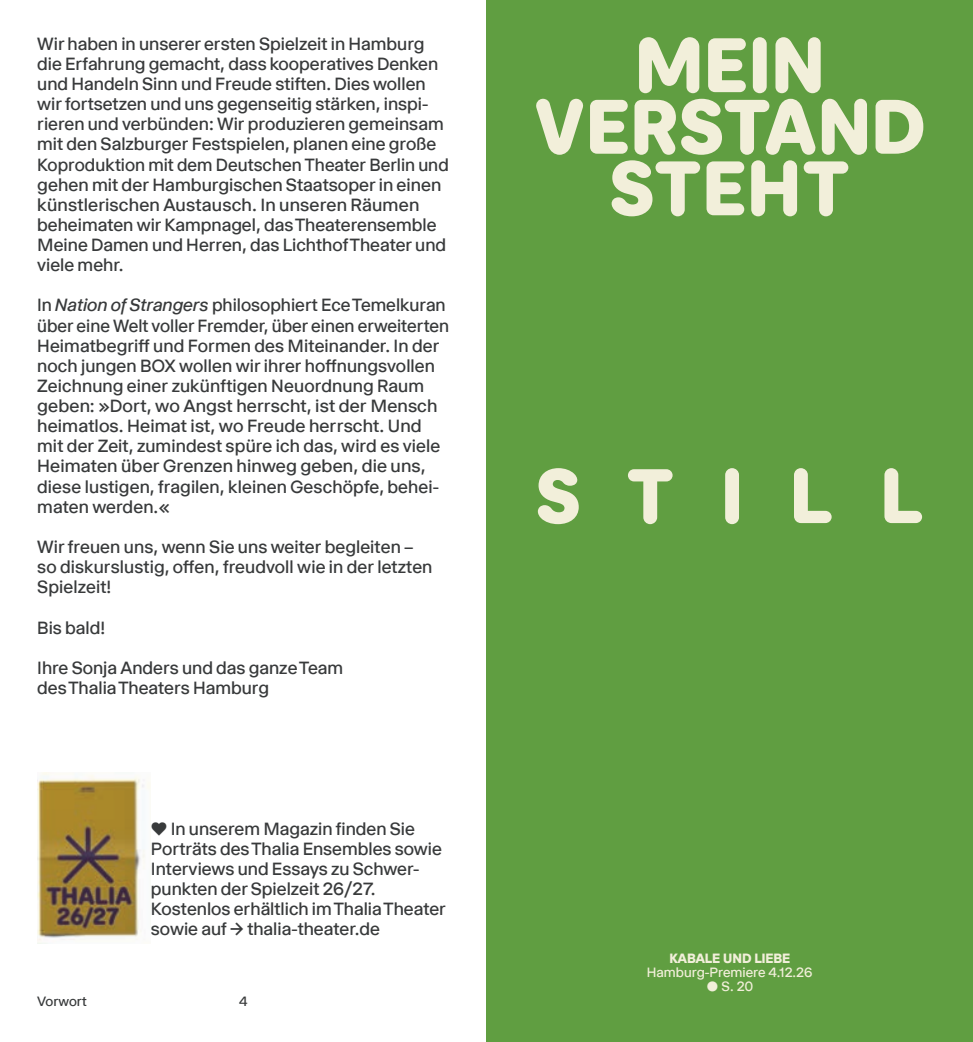
<style>
.page{position:relative;width:973px;height:1042px;background:#fff}
.page>*{position:absolute;margin:0;border:0;box-sizing:border-box;transform-origin:0 0}
.t1{font:18.38px/20.1px "Selecta";color:#383a3b}
.t2{font:14px "Selecta";color:#f2efda}
.t3{font:900 14px "Selecta";color:#f2efda}
.t4{font:14px "Selecta";color:#383a3b}
.s1{font-style:italic}
</style>
<div class="page">
<div style="left:486px;top:0;width:486px;height:1042px;background:#609e41"></div>
<svg style="left:537px;top:468px;width:384px;height:56px"></svg>
<svg style="left:536px;top:99px;width:387px;height:117px"></svg>
<svg style="left:639px;top:37px;width:181px;height:56px"></svg>
<img style="left:37px;top:772px;width:114px;height:171px">
<p class="t1" style="left:37px;top:31px;width:413px">Wir haben in unserer ersten Spielzeit in Hamburg die Erfahrung gemacht, dass kooperatives Denken und Handeln Sinn und Freude stiften. Dies wollen wir fortsetzen und uns gegenseitig stärken, inspi&shy;rieren und verbünden: Wir produzieren gemeinsam mit den Salzburger Festspielen, planen eine große Koproduktion mit dem Deutschen Theater Berlin und gehen mit der Hamburgischen Staatsoper in einen künstlerischen Austausch. In unseren Räumen beheimaten wir Kampnagel, das Theaterensemble Meine Damen und Herren, das Lichthof Theater und viele mehr.</p>
<p class="t1" style="left:37px;top:293px;width:413px">In <span class="s1">Nation of Strangers</span> philosophiert Ece Temelkuran über eine Welt voller Fremder, über einen erweiterten Heimatbegriff und Formen des Miteinander. In der noch jungen BOX wollen wir ihrer hoffnungsvollen Zeichnung einer zukünftigen Neuordnung Raum geben: »Dort, wo Angst herrscht, ist der Mensch heimatlos. Heimat ist, wo Freude herrscht. Und mit der Zeit, zumindest spüre ich das, wird es viele Heimaten über Grenzen hinweg geben, die uns, diese lustigen, fragilen, kleinen Geschöpfe, behei&shy;maten werden.«</p>
<p class="t1" style="left:37px;top:535px;width:397px">Wir freuen uns, wenn Sie uns weiter begleiten – so diskurslustig, offen, freudvoll wie in der letzten<br>Spielzeit!</p>
<p class="t1" style="left:37px;top:605px;width:307px;line-height:40.2px">Bis bald!<br>Ihre Sonja Anders und das ganze Team</p>
<p class="t1" style="left:37px;top:675px;width:233px">des Thalia Theaters Hamburg</p>
<p class="t1" style="left:151px;top:816px;width:296px">♥ In unserem Magazin finden Sie Porträts des Thalia Ensembles sowie Interviews und Essays zu Schwer&shy;punkten der Spielzeit 26/27.<br>Kostenlos erhältlich im Thalia Theater sowie auf → thalia-theater.de</p>
<p class="t4" style="left:37px;top:990px;width:51px">Vorwort</p>
<p class="t4" style="left:239px;top:990px;width:10px">4</p>
<p class="t3" style="left:669px;top:947px;width:122px">KABALE UND LIEBE</p>
<p class="t2" style="left:646px;top:961px;width:167px">Hamburg-Premiere 4.12.26</p>
<p class="t2" style="left:706px;top:975px;width:48px">● S. 20</p>
</div>
